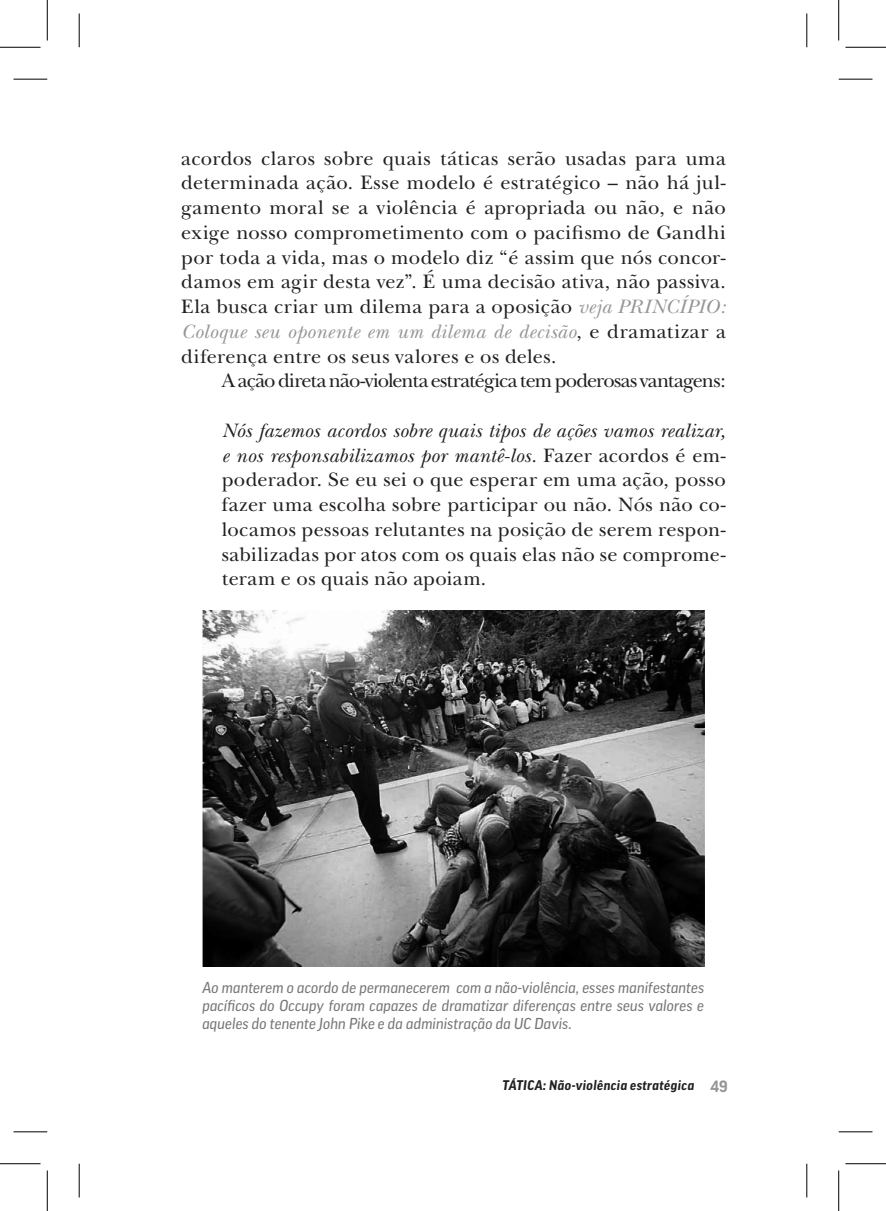
<style>
.page{position:relative;width:886px;height:1211px;background:#fff}
.page>*{position:absolute;margin:0;border:0;box-sizing:border-box;transform-origin:0 0}
.t1{font:20.25px/24.8px "New Baskerville";letter-spacing:.005em;color:#231f20;text-align:justify}
.t2{font:20.25px "New Baskerville";letter-spacing:-.035em;color:#231f20}
.t3{font:italic 15.3px/18px "Good OT";letter-spacing:.005em;color:#757679;text-align:justify}
.t4{font:italic 700 13.5px "Good OT";letter-spacing:.03em;color:#231f20}
.s1{font-style:italic;color:#939598}
.s2{font-style:italic}
.s3{font-style:normal;font-size:15.75px;color:#939598}
</style>
<div class="page">
<img style="left:202px;top:610px;width:502px;height:357px">
<hr style="left:14px;top:79px;width:33px;height:1px;background:#000">
<hr style="left:838px;top:79px;width:34px;height:1px;background:#000">
<hr style="left:14px;top:1131px;width:33px;height:1px;background:#000">
<hr style="left:838px;top:1131px;width:34px;height:1px;background:#000">
<hr style="left:79px;top:14px;width:1px;height:33px;background:#000">
<hr style="left:79px;top:1163px;width:1px;height:34px;background:#000">
<hr style="left:806px;top:14px;width:1px;height:33px;background:#000">
<hr style="left:806px;top:1163px;width:1px;height:34px;background:#000">
<hr style="left:0;top:47px;width:40px;height:1px;background:#000">
<hr style="left:845px;top:47px;width:40px;height:1px;background:#000">
<hr style="left:0;top:1163px;width:40px;height:1px;background:#000">
<hr style="left:845px;top:1163px;width:40px;height:1px;background:#000">
<hr style="left:47px;top:0;width:1px;height:40px;background:#000">
<hr style="left:47px;top:1170px;width:1px;height:41px;background:#000">
<hr style="left:838px;top:0;width:1px;height:40px;background:#000">
<hr style="left:838px;top:1170px;width:1px;height:41px;background:#000">
<p class="t1" style="left:181px;top:146px;width:546px">acordos claros sobre quais táticas serão usadas para uma determinada ação. Esse modelo é estratégico – não há jul&shy;gamento moral se a violência é apropriada ou não, e não exige nosso comprometimento com o pacifismo de Gandhi por toda a vida, mas o modelo diz “é assim que nós concor&shy;damos em agir desta vez”. É uma decisão ativa, não passiva.<br>Ela busca criar um dilema para a oposição <span class="s1">veja PRINCÍPIO:<br>Coloque seu oponente em um dilema de decisão</span>, e dramatizar a diferença entre os seus valores e os deles.</p>
<p class="t2" style="left:222px;top:369px;width:505px">A ação direta não-violenta estratégica tem poderosas vantagens:</p>
<p class="t1" style="left:222px;top:418px;width:505px"><span class="s2">Nós fazemos acordos sobre quais tipos de ações vamos realizar, e nos responsabilizamos por mantê-los.</span> Fazer acordos é em&shy;poderador. Se eu sei o que esperar em uma ação, posso fazer uma escolha sobre participar ou não. Nós não co&shy;locamos pessoas relutantes na posição de serem respon&shy;sabilizadas por atos com os quais elas não se comprome&shy;teram e os quais não apoiam.</p>
<p class="t3" style="left:202px;top:979px;width:503px">Ao manterem o acordo de permanecerem com a não-violência, esses manifestantes pacíficos do Occupy foram capazes de dramatizar diferenças entre seus valores e aqueles do tenente John Pike e da administração da UC Davis.</p>
<p class="t4" style="left:502px;top:1077px;width:226px">TÁTICA: Não-violência estratégica <span class="s3">49</span></p>
</div>
